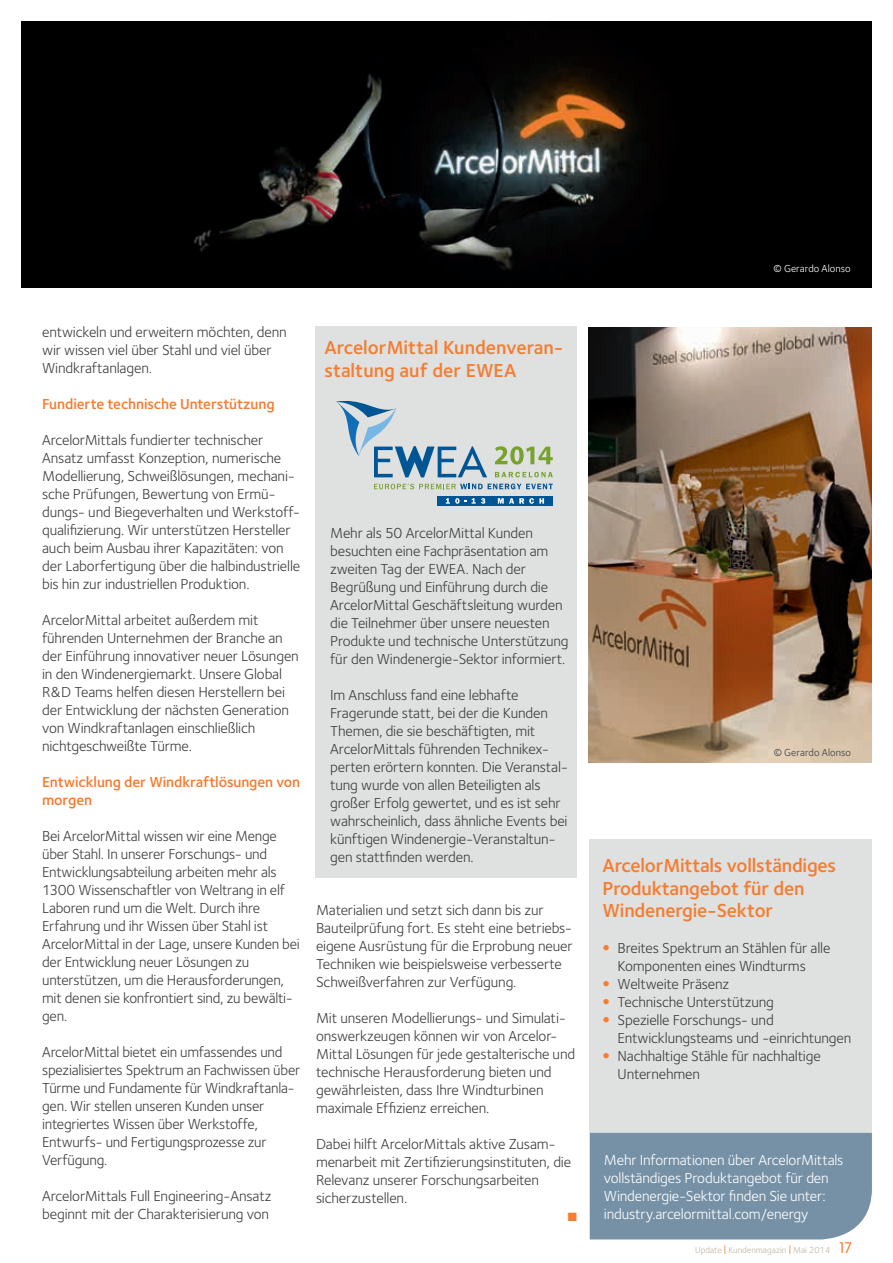
<style>
.page{position:relative;width:893px;height:1263px;background:#fff}
.page>*{position:absolute;margin:0;border:0;box-sizing:border-box;transform-origin:0 0}
.t1{font:19.5px/22.5px "Foundry Sterling Demi CE";letter-spacing:-.01em;color:#f47d31}
.t2{font:15px/18px "Foundry Sterling Book CE";letter-spacing:-.01em;color:#3e3e3f}
.t3{font:15px/18px "Foundry Sterling Book CE";letter-spacing:-.01em;color:#fff}
.t4{font:15px/18px "Foundry Sterling Demi CE";letter-spacing:-.005em;color:#f47d31}
.t5{font:12px "Zapf Dingbats ITC";color:#f47d31}
.t6{font:10.5px "Foundry Sterling Book CE";letter-spacing:.005em;color:#fff}
.t7{font:10.5px "Foundry Sterling Book CE";letter-spacing:.005em;color:#3e3e3f}
.t8{font:9px "Foundry Sterling Book CE";color:#bcb4a4}
.s1{font-family:"Helvetica Neue";font-weight:900;font-stretch:expanded;color:#f47d31}
.s2{font-size:12px;color:#f47d31}
.s3{font-family:"VAG Rounded";font-weight:300;font-size:15px;color:#f47d31}
</style>
<div class="page">
<div style="left:316px;top:326px;width:261px;height:551px;background:#dfe0e0"></div>
<div style="left:589px;top:839px;width:282px;height:294px;background:#dfe0e0"></div>
<div style="left:589px;top:1133px;width:282px;height:106px;background:#7691a6"></div>
<img style="left:21px;top:21px;width:850px;height:266px">
<img style="left:588px;top:327px;width:283px;height:436px">
<svg style="left:374px;top:484px;width:178px;height:5px"></svg>
<svg style="left:336px;top:401px;width:151px;height:76px"></svg>
<svg style="left:495px;top:472px;width:57px;height:5px"></svg>
<svg style="left:495px;top:446px;width:57px;height:19px"></svg>
<div style="left:437px;top:496px;width:116px;height:10px;background:#005595"></div>
<svg style="left:446px;top:498px;width:39px;height:6px"></svg>
<svg style="left:498px;top:498px;width:5px;height:6px"></svg>
<svg style="left:509px;top:498px;width:35px;height:6px"></svg>
<p class="t2" style="left:42px;top:324px;width:246px">entwickeln und erweitern möchten, denn wir wissen viel über Stahl und viel über<br>Windkraftanlagen.</p>
<p class="t4" style="left:42px;top:396px;width:234px">Fundierte technische Unterstützung</p>
<p class="t2" style="left:42px;top:432px;width:260px">ArcelorMittals fundierter technischer Ansatz umfasst Konzeption, numerische Modellierung, Schweißlösungen, mechani&shy;sche Prüfungen, Bewertung von Ermü&shy;dungs- und Biegeverhalten und Werkstoff&shy;qualifizierung. Wir unterstützen Hersteller auch beim Ausbau ihrer Kapazitäten: von der Laborfertigung über die halbindustrielle bis hin zur industriellen Produktion.</p>
<p class="t2" style="left:42px;top:612px;width:258px">ArcelorMittal arbeitet außerdem mit führenden Unternehmen der Branche an der Einführung innovativer neuer Lösungen in den Windenergiemarkt. Unsere Global R&amp;D Teams helfen diesen Herstellern bei der Entwicklung der nächsten Generation von Windkraftanlagen einschließlich nichtgeschweißte Türme.</p>
<p class="t4" style="left:42px;top:774px;width:259px">Entwicklung der Windkraftlösungen von morgen</p>
<p class="t2" style="left:42px;top:828px;width:259px">Bei ArcelorMittal wissen wir eine Menge über Stahl. In unserer Forschungs- und Entwicklungsabteilung arbeiten mehr als 1300 Wissenschaftler von Weltrang in elf Laboren rund um die Welt. Durch ihre Erfahrung und ihr Wissen über Stahl ist ArcelorMittal in der Lage, unsere Kunden bei der Entwicklung neuer Lösungen zu unterstützen, um die Herausforderungen, mit denen sie konfrontiert sind, zu bewälti&shy;gen.</p>
<p class="t2" style="left:42px;top:1044px;width:259px">ArcelorMittal bietet ein umfassendes und spezialisiertes Spektrum an Fachwissen über Türme und Fundamente für Windkraftanla&shy;gen. Wir stellen unseren Kunden unser integriertes Wissen über Werkstoffe, Entwurfs- und Fertigungsprozesse zur Verfügung.</p>
<p class="t2" style="left:42px;top:1188px;width:231px">ArcelorMittals Full Engineering-Ansatz beginnt mit der Charakterisierung von</p>
<h1 class="t1" style="left:324px;top:338px;width:240px">ArcelorMittal Kundenveran&shy;staltung auf der EWEA</h1>
<p class="t2" style="left:330px;top:525px;width:240px">Mehr als 50 ArcelorMittal Kunden besuchten eine Fachpräsentation am zweiten Tag der EWEA. Nach der Begrüßung und Einführung durch die ArcelorMittal Geschäftsleitung wurden die Teilnehmer über unsere neuesten Produkte und technische Unterstützung für den Windenergie-Sektor informiert.</p>
<p class="t2" style="left:330px;top:687px;width:239px">Im Anschluss fand eine lebhafte Fragerunde statt, bei der die Kunden Themen, die sie beschäftigten, mit ArcelorMittals führenden Technikex&shy;perten erörtern konnten. Die Veranstal&shy;tung wurde von allen Beteiligten als großer Erfolg gewertet, und es ist sehr wahrscheinlich, dass ähnliche Events bei künftigen Windenergie-Veranstaltun&shy;gen stattfinden werden.</p>
<p class="t2" style="left:316px;top:902px;width:258px">Materialien und setzt sich dann bis zur Bauteilprüfung fort. Es steht eine betriebs&shy;eigene Ausrüstung für die Erprobung neuer Techniken wie beispielsweise verbesserte Schweißverfahren zur Verfügung.</p>
<p class="t2" style="left:316px;top:1010px;width:261px">Mit unseren Modellierungs- und Simulati&shy;onswerkzeugen können wir von Arcelor-Mittal Lösungen für jede gestalterische und technische Herausforderung bieten und gewährleisten, dass Ihre Windturbinen maximale Effizienz erreichen.</p>
<p class="t2" style="left:316px;top:1136px;width:257px">Dabei hilft ArcelorMittals aktive Zusam&shy;menarbeit mit Zertifizierungsinstituten, die Relevanz unserer Forschungsarbeiten sicherzustellen.</p>
<p class="t5" style="left:568px;top:1211px;width:11px">■</p>
<p class="t6" style="left:773px;top:265px;width:79px">© Gerardo Alonso</p>
<p class="t7" style="left:773px;top:749px;width:79px">© Gerardo Alonso</p>
<h1 class="t1" style="left:602px;top:856px;width:235px">ArcelorMittals vollständiges<br>Produktangebot für den<br>Windenergie-Sektor</h1>
<p class="t2" style="left:617px;top:941px;width:214px;text-indent:-15px"><span class="s1">•</span> Breites Spektrum an Stählen für alle<br>Komponenten eines Windturms</p>
<p class="t2" style="left:602px;top:977px;width:128px"><span class="s1">•</span> Weltweite Präsenz</p>
<p class="t2" style="left:602px;top:995px;width:173px"><span class="s1">•</span> Technische Unterstützung</p>
<p class="t2" style="left:617px;top:1013px;width:235px;text-indent:-15px"><span class="s1">•</span> Spezielle Forschungs- und<br>Entwicklungsteams und -einrichtungen</p>
<p class="t2" style="left:617px;top:1049px;width:205px;text-indent:-15px"><span class="s1">•</span> Nachhaltige Stähle für nachhaltige<br>Unternehmen</p>
<p class="t3" style="left:604px;top:1152px;width:241px">Mehr Informationen über ArcelorMittals vollständiges Produktangebot für den Windenergie-Sektor finden Sie unter: industry.arcelormittal.com/energy</p>
<p class="t8" style="left:695px;top:1246px;width:158px">Update <span class="s2">l</span> Kundenmagazin <span class="s2">l</span> Mai 2014 <span class="s3">17</span></p>
</div>
